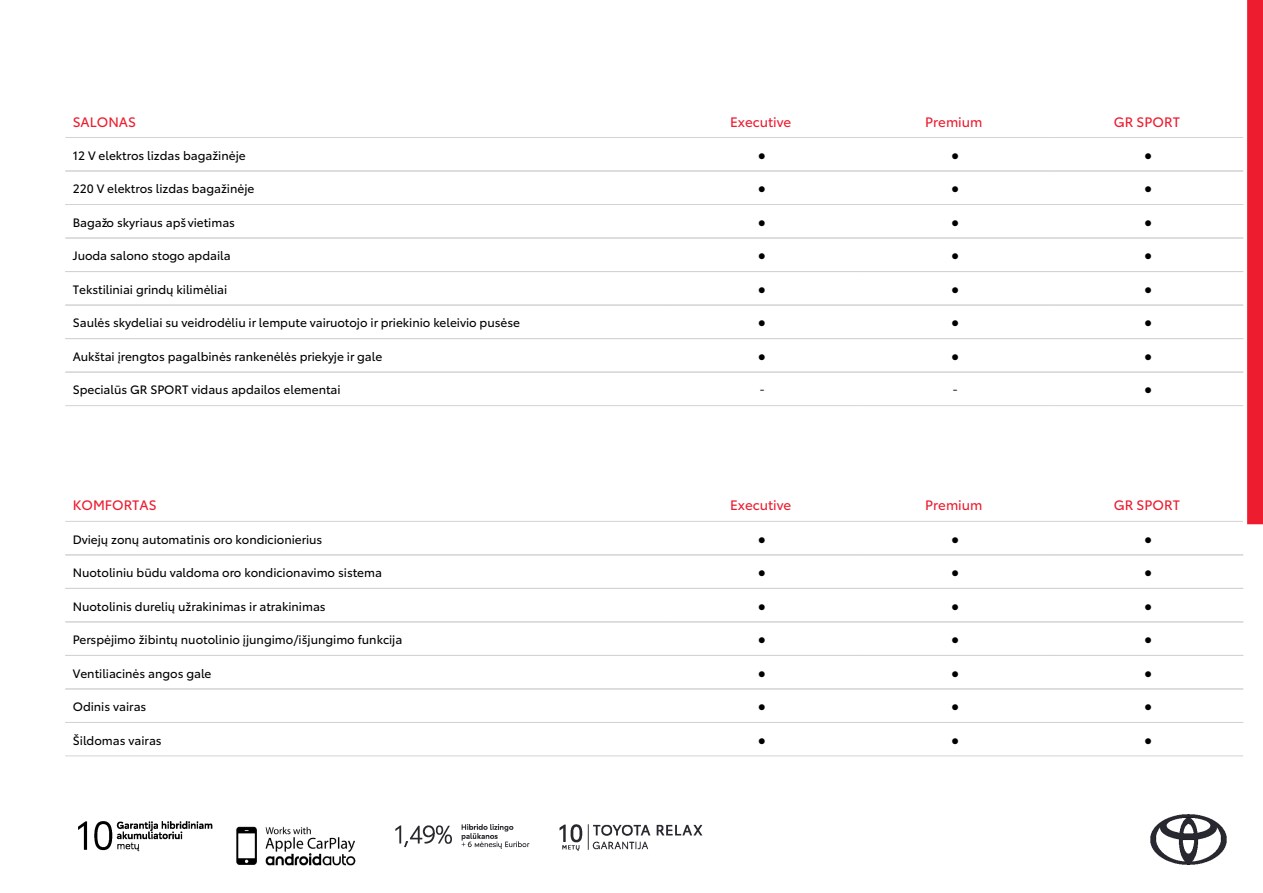
<style>
.page{position:relative;width:1263px;height:893px;background:#fff}
.page>*{position:absolute;margin:0;border:0;box-sizing:border-box;transform-origin:0 0}
.t1{font:13.5px "Toyota Type";color:#ed1c2f}
.t2{font:13.5px "Segoe UI";color:#000}
.t3{font:12px "Toyota Type";color:#000}
</style>
<div class="page">
<img style="left:65px;top:0;width:1198px;height:756px">
<hr style="left:664px;top:137px;width:193px;height:1px;background:#d3d3d3">
<hr style="left:857px;top:137px;width:193px;height:1px;background:#d3d3d3">
<hr style="left:1050px;top:137px;width:193px;height:1px;background:#d3d3d3">
<hr style="left:664px;top:171px;width:193px;height:1px;background:#d3d3d3">
<hr style="left:857px;top:171px;width:193px;height:1px;background:#d3d3d3">
<hr style="left:1050px;top:171px;width:193px;height:1px;background:#d3d3d3">
<hr style="left:664px;top:204px;width:193px;height:1px;background:#d3d3d3">
<hr style="left:857px;top:204px;width:193px;height:1px;background:#d3d3d3">
<hr style="left:1050px;top:204px;width:193px;height:1px;background:#d3d3d3">
<hr style="left:664px;top:238px;width:193px;height:1px;background:#d3d3d3">
<hr style="left:857px;top:238px;width:193px;height:1px;background:#d3d3d3">
<hr style="left:1050px;top:238px;width:193px;height:1px;background:#d3d3d3">
<hr style="left:664px;top:271px;width:193px;height:1px;background:#d3d3d3">
<hr style="left:857px;top:271px;width:193px;height:1px;background:#d3d3d3">
<hr style="left:1050px;top:271px;width:193px;height:1px;background:#d3d3d3">
<hr style="left:664px;top:305px;width:193px;height:1px;background:#d3d3d3">
<hr style="left:857px;top:305px;width:193px;height:1px;background:#d3d3d3">
<hr style="left:1050px;top:305px;width:193px;height:1px;background:#d3d3d3">
<hr style="left:664px;top:338px;width:193px;height:1px;background:#d3d3d3">
<hr style="left:857px;top:338px;width:193px;height:1px;background:#d3d3d3">
<hr style="left:1050px;top:338px;width:193px;height:1px;background:#d3d3d3">
<hr style="left:664px;top:372px;width:193px;height:1px;background:#d3d3d3">
<hr style="left:664px;top:405px;width:193px;height:1px;background:#d3d3d3">
<hr style="left:857px;top:372px;width:193px;height:1px;background:#d3d3d3">
<hr style="left:857px;top:405px;width:193px;height:1px;background:#d3d3d3">
<hr style="left:1050px;top:372px;width:193px;height:1px;background:#d3d3d3">
<hr style="left:1050px;top:405px;width:193px;height:1px;background:#d3d3d3">
<hr style="left:664px;top:521px;width:193px;height:1px;background:#d3d3d3">
<hr style="left:857px;top:521px;width:193px;height:1px;background:#d3d3d3">
<hr style="left:1050px;top:521px;width:193px;height:1px;background:#d3d3d3">
<hr style="left:664px;top:555px;width:193px;height:1px;background:#d3d3d3">
<hr style="left:857px;top:555px;width:193px;height:1px;background:#d3d3d3">
<hr style="left:1050px;top:555px;width:193px;height:1px;background:#d3d3d3">
<hr style="left:664px;top:588px;width:193px;height:1px;background:#d3d3d3">
<hr style="left:857px;top:588px;width:193px;height:1px;background:#d3d3d3">
<hr style="left:1050px;top:588px;width:193px;height:1px;background:#d3d3d3">
<hr style="left:664px;top:622px;width:193px;height:1px;background:#d3d3d3">
<hr style="left:857px;top:622px;width:193px;height:1px;background:#d3d3d3">
<hr style="left:1050px;top:622px;width:193px;height:1px;background:#d3d3d3">
<hr style="left:664px;top:655px;width:193px;height:1px;background:#d3d3d3">
<hr style="left:857px;top:655px;width:193px;height:1px;background:#d3d3d3">
<hr style="left:1050px;top:655px;width:193px;height:1px;background:#d3d3d3">
<hr style="left:664px;top:689px;width:193px;height:1px;background:#d3d3d3">
<hr style="left:857px;top:689px;width:193px;height:1px;background:#d3d3d3">
<hr style="left:1050px;top:689px;width:193px;height:1px;background:#d3d3d3">
<hr style="left:664px;top:722px;width:193px;height:1px;background:#d3d3d3">
<hr style="left:664px;top:756px;width:193px;height:1px;background:#d3d3d3">
<hr style="left:857px;top:722px;width:193px;height:1px;background:#d3d3d3">
<hr style="left:857px;top:756px;width:193px;height:1px;background:#d3d3d3">
<hr style="left:1050px;top:722px;width:193px;height:1px;background:#d3d3d3">
<hr style="left:1050px;top:756px;width:193px;height:1px;background:#d3d3d3">
<hr style="left:65px;top:137px;width:599px;height:1px;background:#d3d3d3">
<hr style="left:65px;top:171px;width:599px;height:1px;background:#d3d3d3">
<hr style="left:65px;top:204px;width:599px;height:1px;background:#d3d3d3">
<hr style="left:65px;top:238px;width:599px;height:1px;background:#d3d3d3">
<hr style="left:65px;top:271px;width:599px;height:1px;background:#d3d3d3">
<hr style="left:65px;top:305px;width:599px;height:1px;background:#d3d3d3">
<hr style="left:65px;top:338px;width:599px;height:1px;background:#d3d3d3">
<hr style="left:65px;top:372px;width:599px;height:1px;background:#d3d3d3">
<hr style="left:65px;top:405px;width:599px;height:1px;background:#d3d3d3">
<hr style="left:65px;top:521px;width:599px;height:1px;background:#d3d3d3">
<hr style="left:65px;top:555px;width:599px;height:1px;background:#d3d3d3">
<hr style="left:65px;top:588px;width:599px;height:1px;background:#d3d3d3">
<hr style="left:65px;top:622px;width:599px;height:1px;background:#d3d3d3">
<hr style="left:65px;top:655px;width:599px;height:1px;background:#d3d3d3">
<hr style="left:65px;top:689px;width:599px;height:1px;background:#d3d3d3">
<hr style="left:65px;top:722px;width:599px;height:1px;background:#d3d3d3">
<hr style="left:65px;top:756px;width:599px;height:1px;background:#d3d3d3">
<img style="left:78px;top:821px;width:135px;height:31px">
<img style="left:236px;top:826px;width:120px;height:40px">
<img style="left:395px;top:824px;width:135px;height:25px">
<img style="left:559px;top:824px;width:144px;height:27px">
<img style="left:1150px;top:814px;width:77px;height:50px">
<p class="t1" style="left:73px;top:112px;width:65px">SALONAS</p>
<p class="t1" style="left:730px;top:112px;width:63px">Executive</p>
<p class="t1" style="left:925px;top:112px;width:59px">Premium</p>
<p class="t1" style="left:1114px;top:112px;width:68px">GR SPORT</p>
<p class="t3" style="left:73px;top:146px;width:174px">12 V elektros lizdas bagažinėje</p>
<p class="t2" style="left:758px;top:142px;width:10px">●</p>
<p class="t2" style="left:951px;top:142px;width:10px">●</p>
<p class="t2" style="left:1144px;top:142px;width:10px">●</p>
<p class="t3" style="left:73px;top:180px;width:183px">220 V elektros lizdas bagažinėje</p>
<p class="t2" style="left:758px;top:176px;width:10px">●</p>
<p class="t2" style="left:951px;top:176px;width:10px">●</p>
<p class="t2" style="left:1144px;top:176px;width:10px">●</p>
<p class="t3" style="left:73px;top:213px;width:164px">Bagažo skyriaus apšvietimas</p>
<p class="t2" style="left:758px;top:209px;width:10px">●</p>
<p class="t2" style="left:951px;top:209px;width:10px">●</p>
<p class="t2" style="left:1144px;top:209px;width:10px">●</p>
<p class="t3" style="left:73px;top:247px;width:159px">Juoda salono stogo apdaila</p>
<p class="t2" style="left:758px;top:243px;width:10px">●</p>
<p class="t2" style="left:951px;top:243px;width:10px">●</p>
<p class="t2" style="left:1144px;top:243px;width:10px">●</p>
<p class="t3" style="left:73px;top:280px;width:156px">Tekstiliniai grindų kilimėliai</p>
<p class="t2" style="left:758px;top:276px;width:10px">●</p>
<p class="t2" style="left:951px;top:276px;width:10px">●</p>
<p class="t2" style="left:1144px;top:276px;width:10px">●</p>
<p class="t3" style="left:73px;top:314px;width:449px">Saulės skydeliai su veidrodėliu ir lempute vairuotojo ir priekinio keleivio pusėse</p>
<p class="t2" style="left:758px;top:310px;width:10px">●</p>
<p class="t2" style="left:951px;top:310px;width:10px">●</p>
<p class="t2" style="left:1144px;top:310px;width:10px">●</p>
<p class="t3" style="left:73px;top:347px;width:311px">Aukštai įrengtos pagalbinės rankenėlės priekyje ir gale</p>
<p class="t2" style="left:758px;top:343px;width:10px">●</p>
<p class="t2" style="left:951px;top:343px;width:10px">●</p>
<p class="t2" style="left:1144px;top:343px;width:10px">●</p>
<p class="t3" style="left:73px;top:381px;width:269px">Specialūs GR SPORT vidaus apdailos elementai</p>
<p class="t2" style="left:759px;top:377px;width:7px">-</p>
<p class="t2" style="left:952px;top:377px;width:7px">-</p>
<p class="t2" style="left:1144px;top:377px;width:10px">●</p>
<p class="t1" style="left:73px;top:495px;width:85px">KOMFORTAS</p>
<p class="t1" style="left:730px;top:495px;width:63px">Executive</p>
<p class="t1" style="left:925px;top:495px;width:59px">Premium</p>
<p class="t1" style="left:1114px;top:495px;width:68px">GR SPORT</p>
<p class="t3" style="left:73px;top:530px;width:251px">Dviejų zonų automatinis oro kondicionierius</p>
<p class="t2" style="left:758px;top:526px;width:10px">●</p>
<p class="t2" style="left:951px;top:526px;width:10px">●</p>
<p class="t2" style="left:1144px;top:526px;width:10px">●</p>
<p class="t3" style="left:73px;top:564px;width:311px">Nuotoliniu būdu valdoma oro kondicionavimo sistema</p>
<p class="t2" style="left:758px;top:560px;width:10px">●</p>
<p class="t2" style="left:951px;top:560px;width:10px">●</p>
<p class="t2" style="left:1144px;top:560px;width:10px">●</p>
<p class="t3" style="left:73px;top:597px;width:254px">Nuotolinis durelių užrakinimas ir atrakinimas</p>
<p class="t2" style="left:758px;top:593px;width:10px">●</p>
<p class="t2" style="left:951px;top:593px;width:10px">●</p>
<p class="t2" style="left:1144px;top:593px;width:10px">●</p>
<p class="t3" style="left:73px;top:631px;width:331px">Perspėjimo žibintų nuotolinio įjungimo/išjungimo funkcija</p>
<p class="t2" style="left:758px;top:627px;width:10px">●</p>
<p class="t2" style="left:951px;top:627px;width:10px">●</p>
<p class="t2" style="left:1144px;top:627px;width:10px">●</p>
<p class="t3" style="left:73px;top:664px;width:140px">Ventiliacinės angos gale</p>
<p class="t2" style="left:758px;top:660px;width:10px">●</p>
<p class="t2" style="left:951px;top:660px;width:10px">●</p>
<p class="t2" style="left:1144px;top:660px;width:10px">●</p>
<p class="t3" style="left:73px;top:698px;width:75px">Odinis vairas</p>
<p class="t2" style="left:758px;top:694px;width:10px">●</p>
<p class="t2" style="left:951px;top:694px;width:10px">●</p>
<p class="t2" style="left:1144px;top:694px;width:10px">●</p>
<p class="t3" style="left:73px;top:731px;width:90px">Šildomas vairas</p>
<p class="t2" style="left:758px;top:727px;width:10px">●</p>
<p class="t2" style="left:951px;top:727px;width:10px">●</p>
<p class="t2" style="left:1144px;top:727px;width:10px">●</p>
</div>
